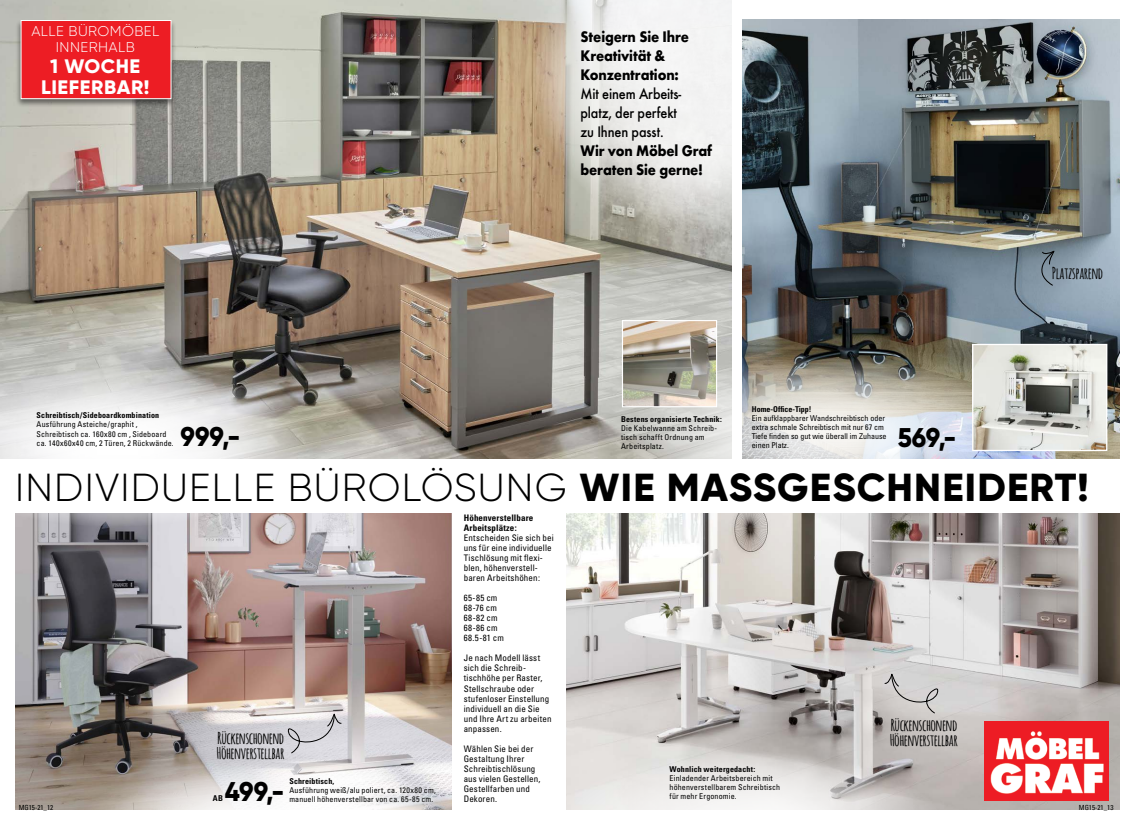
<style>
.page{position:relative;width:1134px;height:823px;background:#fff}
.page>*{position:absolute;margin:0;border:0;box-sizing:border-box;transform-origin:0 0}
.t1{font:300 39px "Gilroy";letter-spacing:.03em;color:#000}
.t2{font:800 27px "Gilroy";letter-spacing:.005em;color:#000;scale:.95 1}
.t3{font:800 19.5px/21px "Gilroy";letter-spacing:.03em;color:#fff;text-align:center}
.t4{font:700 16px/15px "Amatic";color:#000}
.t5{font:700 15.9px/18.9px "Futura";letter-spacing:-.01em;color:#000;scale:.9 1}
.t6{font:500 15.9px/18.9px "Futura";letter-spacing:-.01em;color:#000;scale:.9 1}
.t7{font:300 14.1px/16px "Gilroy";letter-spacing:.03em;color:#fff;text-align:center}
.t8{font:condensed 9px/10px "Univers";letter-spacing:.015em;color:#000}
.t9{font:condensed 9px/10px "Univers";letter-spacing:.05em;color:#000}
.t10{font:700 condensed 9px/10px "Univers";letter-spacing:.015em;color:#000}
.t11{font:condensed 8px/9px "Univers";letter-spacing:.015em;color:#000}
.t12{font:700 condensed 8px "Univers";letter-spacing:.015em;color:#000}
.t13{font:condensed 7px "Univers";color:#000}
.s1{font-weight:800}
</style>
<div class="page">
<img style="left:15px;top:513px;width:437px;height:296px">
<img style="left:567px;top:513px;width:553px;height:296px">
<svg style="left:72px;top:712px;width:380px;height:98px"></svg>
<svg style="left:566px;top:750px;width:381px;height:60px"></svg>
<img style="left:0;top:0;width:731px;height:458px">
<svg style="left:533px;top:0;width:320px;height:231px"></svg>
<svg style="left:0;top:368px;width:315px;height:158px"></svg>
<img style="left:743px;top:20px;width:377px;height:438px">
<svg style="left:625px;top:356px;width:398px;height:158px"></svg>
<img style="left:974px;top:345px;width:131px;height:104px">
<div style="left:972px;top:343px;width:135px;height:108px;border:1px solid #fff"></div>
<svg style="left:1028px;top:250px;width:27px;height:36px"></svg>
<div style="left:16px;top:19px;width:160px;height:89px;background:#000;opacity:.5"></div>
<div style="left:21px;top:20px;width:150px;height:79px;background:#ed1d24;border:1px solid #fff"></div>
<img style="left:624px;top:322px;width:91px;height:83px">
<div style="left:622px;top:320px;width:95px;height:87px;border:1px solid #fff"></div>
<div style="left:984px;top:720px;width:125px;height:79px;background:#ed1d24"></div>
<img style="left:986px;top:720px;width:123px;height:74px">
<svg style="left:884px;top:672px;width:57px;height:41px"></svg>
<h3 class="t7" style="left:31px;top:23px;width:129px">ALLE BÜROMÖBEL<br>INNERHALB</h3>
<h3 class="t3" style="left:41px;top:56px;width:110px">1 WOCHE<br>LIEFERBAR!</h3>
<p class="t12" style="left:37px;top:410px;width:124px">Schreibtisch/Sideboardkombination</p>
<p class="t11" style="left:37px;top:420px;width:139px">Ausführung Asteiche/graphit ,<br>Schreibtisch ca. 160x80 cm , Sideboard ca. 140x60x40 cm, 2 Türen, 2 Rückwände.</p>
<h2 class="t2" style="left:180px;top:419px;width:64px">999,-</h2>
<h3 class="t5" style="left:580px;top:27px;width:122px">Steigern Sie Ihre<br>Kreativität &amp;<br>Konzentration:</h3>
<h3 class="t6" style="left:580px;top:84px;width:114px">Mit einem Arbeits&shy;platz, der perfekt zu Ihnen passt.</h3>
<h3 class="t5" style="left:580px;top:141px;width:148px">Wir von Möbel Graf beraten Sie gerne!</h3>
<p class="t12" style="left:621px;top:414px;width:103px">Bestens organisierte Technik:</p>
<p class="t11" style="left:621px;top:423px;width:98px">Die Kabelwanne am Schreib&shy;tisch schafft Ordnung am<br>Arbeitsplatz.</p>
<p class="t12" style="left:752px;top:403px;width:61px">Home-Office-Tipp!</p>
<p class="t11" style="left:752px;top:413px;width:136px">Ein aufklappbarer Wandschreibtisch oder extra schmale Schreibtisch mit nur 67 cm Tiefe finden so gut wie überall im Zuhause einen Platz.</p>
<h2 class="t2" style="left:898px;top:420px;width:63px">569,-</h2>
<h3 class="t4" style="left:1052px;top:265px;width:52px">Platzsparend</h3>
<h1 class="t1" style="left:15px;top:463px;width:1075px">INDIVIDUELLE BÜROLÖSUNG <span class="s1">WIE MASSGESCHNEIDERT!</span></h1>
<p class="t10" style="left:464px;top:512px;width:71px">Höhenverstellbare<br>Arbeitsplätze:</p>
<p class="t8" style="left:464px;top:532px;width:92px">Entscheiden Sie sich bei uns für eine individuelle<br>Tischlösung mit flexi&shy;blen, höhenverstell&shy;baren Arbeitshöhen:</p>
<p class="t9" style="left:464px;top:592px;width:42px">65-85 cm<br>68-76 cm<br>68-82 cm<br>68-86 cm<br>68.5-81 cm</p>
<p class="t8" style="left:464px;top:652px;width:89px">Je nach Modell lässt sich die Schreib&shy;tischhöhe per Raster,<br>Stellschraube oder stufenloser Einstellung individuell an die Sie und Ihre Art zu arbeiten anpassen.</p>
<p class="t8" style="left:464px;top:742px;width:78px">Wählen Sie bei der<br>Gestaltung Ihrer<br>Schreibtischlösung aus vielen Gestellen,<br>Gestellfarben und<br>Dekoren.</p>
<h3 class="t4" style="left:890px;top:716px;width:69px">Rückenschonend<br>Höhenverstellbar</h3>
<h3 class="t4" style="left:217px;top:729px;width:69px">Rückenschonend<br>Höhenverstellbar</h3>
<p class="t12" style="left:213px;top:793px;width:12px">AB</p>
<p class="t12" style="left:669px;top:763px;width:87px">Wohnlich weitergedacht:</p>
<p class="t11" style="left:669px;top:773px;width:112px">Einladender Arbeitsbereich mit höhenverstellbarem Schreibtisch für mehr Ergonomie.</p>
<p class="t12" style="left:289px;top:776px;width:47px">Schreibtisch,</p>
<p class="t11" style="left:289px;top:785px;width:148px">Ausführung weiß/alu poliert, ca. 120x80 cm, manuell höhenverstellbar von ca. 65-85 cm.</p>
<h2 class="t2" style="left:225px;top:774px;width:64px">499,-</h2>
<p class="t13" style="left:19px;top:802px;width:36px">MG15-21_12</p>
<p class="t13" style="left:1079px;top:802px;width:36px">MG15-21_13</p>
</div>
